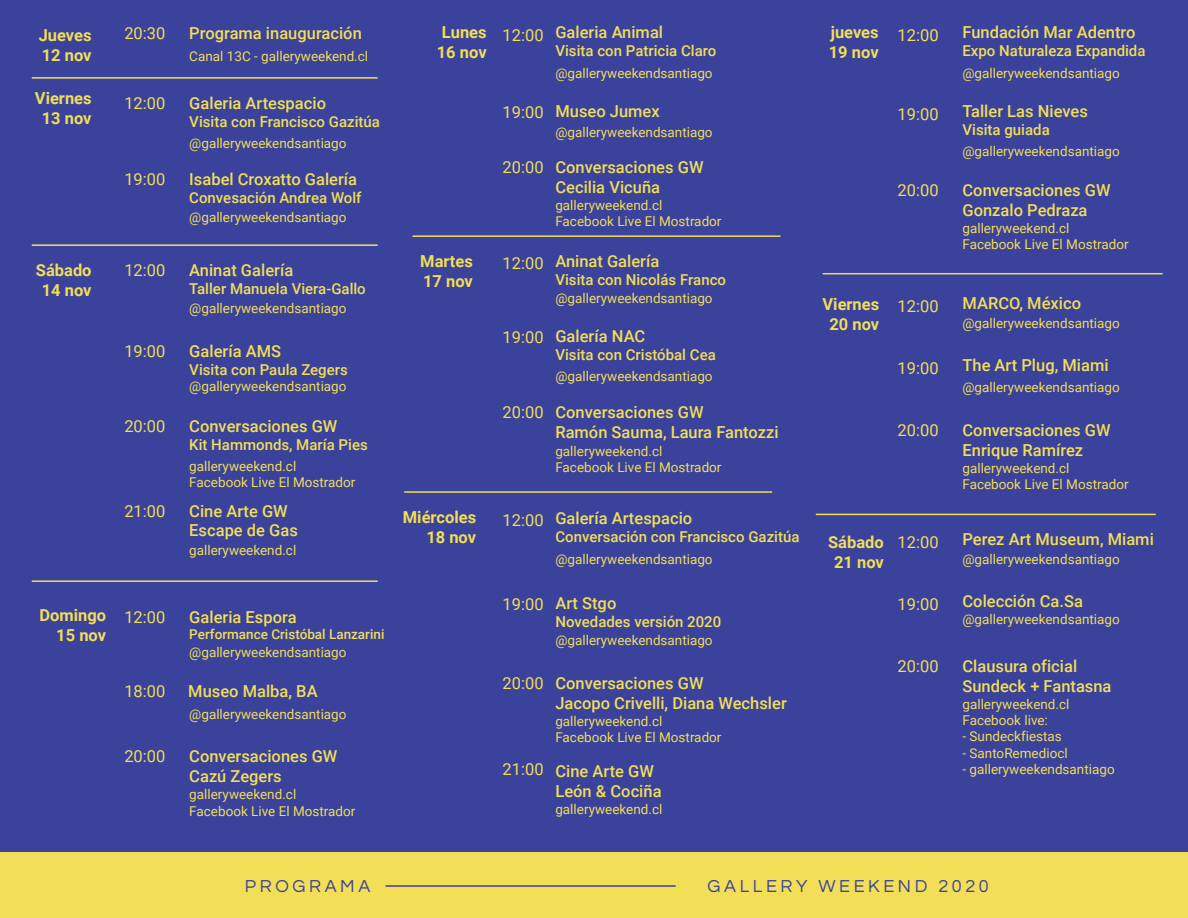
<style>
.page{position:relative;width:1188px;height:918px;background:#3a429b}
.page>*{position:absolute;margin:0;border:0;box-sizing:border-box;transform-origin:0 0}
.t1{font:18px "Questrial";letter-spacing:.2em;color:#3a429b}
.t2{font:500 16.5px/19.8px "Roboto";color:#f2de57}
.t3{font:16.5px "Roboto";color:#f2de57}
.t4{font:700 16.5px/19.8px "Roboto";color:#f2de57;text-align:center}
.t5{font:500 15px "Roboto";color:#f2de57}
.t6{font:13.5px/16.2px "Roboto";color:#f2de57}
.t7{font:500 13.5px "Roboto";color:#f2de57}
.s1{font-weight:400}
</style>
<div class="page">
<hr style="left:32px;top:77px;width:346px;height:2px;background:#f2de57">
<hr style="left:32px;top:244px;width:346px;height:2px;background:#f2de57">
<hr style="left:32px;top:580px;width:346px;height:2px;background:#f2de57">
<hr style="left:413px;top:235px;width:367px;height:2px;background:#f2de57">
<hr style="left:404px;top:491px;width:368px;height:2px;background:#f2de57">
<hr style="left:823px;top:273px;width:340px;height:1px;background:#f2de57">
<hr style="left:816px;top:514px;width:340px;height:1px;background:#f2de57">
<div style="left:0;top:853px;width:1188px;height:65px;background:#f2de57"></div>
<hr style="left:386px;top:885px;width:290px;height:2px;background:#3a429b">
<p class="t4" style="left:39px;top:25px;width:54px;text-align:left">Jueves<br>12 nov</p>
<p class="t3" style="left:124px;top:22px;width:43px">20:30</p>
<p class="t2" style="left:189px;top:23px;width:174px">Programa inauguración</p>
<p class="t6" style="left:189px;top:48px;width:180px">Canal 13C - galleryweekend.cl</p>
<p class="t4" style="left:35px;top:88px;width:58px">Viernes<br>13 nov</p>
<p class="t3" style="left:124px;top:91px;width:43px">12:00</p>
<p class="t2" style="left:189px;top:93px;width:138px">Galeria Artespacio</p>
<p class="t5" style="left:189px;top:111px;width:192px">Visita con Francisco Gazitúa</p>
<p class="t6" style="left:189px;top:135px;width:159px">@galleryweekendsantiago</p>
<p class="t3" style="left:124px;top:168px;width:43px">19:00</p>
<p class="t2" style="left:189px;top:169px;width:169px">Isabel Croxatto Galería</p>
<p class="t5" style="left:189px;top:187px;width:174px">Convesación Andrea Wolf</p>
<p class="t6" style="left:189px;top:209px;width:159px">@galleryweekendsantiago</p>
<p class="t4" style="left:36px;top:260px;width:57px">Sábado<br>14 nov</p>
<p class="t3" style="left:124px;top:259px;width:43px">12:00</p>
<p class="t2" style="left:189px;top:260px;width:105px">Aninat Galería</p>
<p class="t5" style="left:189px;top:278px;width:178px">Taller Manuela Viera-Gallo</p>
<p class="t6" style="left:189px;top:299px;width:159px">@galleryweekendsantiago</p>
<p class="t3" style="left:124px;top:339px;width:43px">19:00</p>
<p class="t2" style="left:189px;top:340px;width:93px">Galería AMS</p>
<p class="t5" style="left:189px;top:359px;width:160px">Visita con Paula Zegers</p>
<p class="t6" style="left:189px;top:378px;width:159px">@galleryweekendsantiago</p>
<p class="t3" style="left:124px;top:414px;width:43px">20:00</p>
<p class="t2" style="left:189px;top:415px;width:150px">Conversaciones GW</p>
<p class="t5" style="left:189px;top:434px;width:180px">Kit Hammonds, María Pies</p>
<p class="t6" style="left:189px;top:457px;width:168px">galleryweekend.cl<br>Facebook Live El Mostrador</p>
<p class="t3" style="left:124px;top:499px;width:43px">21:00</p>
<p class="t2" style="left:189px;top:500px;width:110px">Cine Arte GW<br>Escape de Gas</p>
<p class="t6" style="left:189px;top:542px;width:108px">galleryweekend.cl</p>
<p class="t4" style="left:39px;top:605px;width:68px;text-align:right">Domingo<br>15 nov</p>
<p class="t3" style="left:124px;top:605px;width:43px">12:00</p>
<p class="t2" style="left:189px;top:606px;width:109px">Galeria Espora</p>
<p class="t7" style="left:189px;top:625px;width:197px">Performance Cristóbal Lanzarini</p>
<p class="t6" style="left:189px;top:643px;width:159px">@galleryweekendsantiago</p>
<p class="t3" style="left:124px;top:679px;width:43px">18:00</p>
<p class="t2" style="left:188px;top:680px;width:131px">Museo Malba, BA</p>
<p class="t6" style="left:189px;top:705px;width:159px">@galleryweekendsantiago</p>
<p class="t3" style="left:124px;top:745px;width:43px">20:00</p>
<p class="t2" style="left:189px;top:746px;width:150px">Conversaciones GW<br>Cazú Zegers</p>
<p class="t6" style="left:189px;top:786px;width:168px">galleryweekend.cl<br>Facebook Live El Mostrador</p>
<p class="t4" style="left:437px;top:22px;width:51px">Lunes<br>16 nov</p>
<p class="t3" style="left:503px;top:24px;width:43px">12:00</p>
<p class="t3" style="left:503px;top:101px;width:43px">19:00</p>
<p class="t2" style="left:555px;top:22px;width:109px">Galeria Animal</p>
<p class="t5" style="left:555px;top:41px;width:162px">Visita con Patricia Claro</p>
<p class="t6" style="left:555px;top:64px;width:159px">@galleryweekendsantiago</p>
<p class="t2" style="left:555px;top:101px;width:106px">Museo Jumex</p>
<p class="t6" style="left:555px;top:123px;width:159px">@galleryweekendsantiago</p>
<p class="t2" style="left:503px;top:156px;width:202px;text-align:center"><span class="s1">20:00</span> Conversaciones GW<br>Cecilia Vicuña</p>
<p class="t6" style="left:555px;top:197px;width:168px">galleryweekend.cl<br>Facebook Live El Mostrador</p>
<p class="t4" style="left:420px;top:251px;width:54px;text-align:left">Martes<br>17 nov</p>
<p class="t3" style="left:503px;top:251px;width:43px">12:00</p>
<p class="t3" style="left:503px;top:325px;width:43px">19:00</p>
<p class="t2" style="left:555px;top:251px;width:105px">Aninat Galería</p>
<p class="t5" style="left:555px;top:269px;width:172px">Visita con Nicolás Franco</p>
<p class="t6" style="left:555px;top:290px;width:159px">@galleryweekendsantiago</p>
<p class="t2" style="left:555px;top:325px;width:91px">Galería NAC</p>
<p class="t5" style="left:555px;top:344px;width:162px">Visita con Cristóbal Cea</p>
<p class="t6" style="left:555px;top:368px;width:159px">@galleryweekendsantiago</p>
<p class="t2" style="left:555px;top:402px;width:225px;text-indent:-53px"><span class="s1">20:00</span> Conversaciones GW<br>Ramón Sauma, Laura Fantozzi</p>
<p class="t6" style="left:555px;top:442px;width:168px">galleryweekend.cl<br>Facebook Live El Mostrador</p>
<p class="t4" style="left:403px;top:507px;width:75px;text-align:right">Miércoles<br>18 nov</p>
<p class="t3" style="left:503px;top:508px;width:43px">12:00</p>
<p class="t3" style="left:503px;top:592px;width:43px">19:00</p>
<p class="t2" style="left:555px;top:508px;width:138px">Galería Artespacio</p>
<p class="t5" style="left:555px;top:527px;width:246px">Conversación con Francisco Gazitúa</p>
<p class="t6" style="left:555px;top:550px;width:159px">@galleryweekendsantiago</p>
<p class="t2" style="left:555px;top:592px;width:62px">Art Stgo</p>
<p class="t5" style="left:555px;top:611px;width:167px">Novedades versión 2020</p>
<p class="t6" style="left:555px;top:632px;width:159px">@galleryweekendsantiago</p>
<p class="t2" style="left:555px;top:672px;width:233px;text-indent:-53px"><span class="s1">20:00</span> Conversaciones GW<br>Jacopo Crivelli, Diana Wechsler</p>
<p class="t6" style="left:555px;top:713px;width:168px">galleryweekend.cl<br>Facebook Live El Mostrador</p>
<p class="t2" style="left:555px;top:760px;width:108px;text-indent:-53px"><span class="s1">21:00</span> Cine Arte GW<br>León &amp; Cociña</p>
<p class="t6" style="left:555px;top:801px;width:108px">galleryweekend.cl</p>
<p class="t4" style="left:829px;top:22px;width:51px;text-align:left">jueves<br>19 nov</p>
<p class="t3" style="left:898px;top:24px;width:43px">12:00</p>
<p class="t3" style="left:898px;top:102px;width:43px">19:00</p>
<p class="t2" style="left:963px;top:22px;width:174px">Fundación Mar Adentro</p>
<p class="t5" style="left:963px;top:41px;width:185px">Expo Naturaleza Expandida</p>
<p class="t6" style="left:963px;top:64px;width:159px">@galleryweekendsantiago</p>
<p class="t2" style="left:963px;top:101px;width:127px">Taller Las Nieves</p>
<p class="t5" style="left:963px;top:119px;width:89px">Visita guiada</p>
<p class="t6" style="left:963px;top:143px;width:159px">@galleryweekendsantiago</p>
<p class="t3" style="left:898px;top:179px;width:43px">20:00</p>
<p class="t2" style="left:963px;top:180px;width:150px">Conversaciones GW<br>Gonzalo Pedraza</p>
<p class="t6" style="left:963px;top:220px;width:168px">galleryweekend.cl<br>Facebook Live El Mostrador</p>
<p class="t4" style="left:823px;top:294px;width:58px">Viernes<br>20 nov</p>
<p class="t3" style="left:898px;top:294px;width:43px">12:00</p>
<p class="t3" style="left:898px;top:356px;width:43px">19:00</p>
<p class="t2" style="left:963px;top:293px;width:120px">MARCO, México</p>
<p class="t6" style="left:963px;top:315px;width:159px">@galleryweekendsantiago</p>
<p class="t2" style="left:963px;top:355px;width:148px">The Art Plug, Miami</p>
<p class="t6" style="left:963px;top:379px;width:159px">@galleryweekendsantiago</p>
<p class="t3" style="left:898px;top:418px;width:43px">20:00</p>
<p class="t2" style="left:963px;top:419px;width:150px">Conversaciones GW<br>Enrique Ramírez</p>
<p class="t6" style="left:963px;top:460px;width:168px">galleryweekend.cl<br>Facebook Live El Mostrador</p>
<p class="t4" style="left:828px;top:532px;width:57px">Sábado<br>21 nov</p>
<p class="t3" style="left:898px;top:530px;width:43px">12:00</p>
<p class="t3" style="left:898px;top:592px;width:43px">19:00</p>
<p class="t2" style="left:963px;top:529px;width:193px">Perez Art Museum, Miami</p>
<p class="t6" style="left:963px;top:551px;width:159px">@galleryweekendsantiago</p>
<p class="t2" style="left:963px;top:591px;width:122px">Colección Ca.Sa</p>
<p class="t6" style="left:963px;top:611px;width:159px">@galleryweekendsantiago</p>
<p class="t3" style="left:898px;top:654px;width:43px">20:00</p>
<p class="t2" style="left:963px;top:655px;width:151px">Clausura oficial<br>Sundeck + Fantasna</p>
<p class="t6" style="left:963px;top:696px;width:108px">galleryweekend.cl<br>Facebook live:</p>
<p class="t6" style="left:963px;top:728px;width:101px">- Sundeckfiestas</p>
<p class="t6" style="left:963px;top:744px;width:107px">- SantoRemediocl</p>
<p class="t6" style="left:963px;top:760px;width:154px">- galleryweekendsantiago</p>
<h1 class="t1" style="left:245px;top:877px;width:127px">PROGRAMA</h1>
<h1 class="t1" style="left:708px;top:877px;width:283px">GALLERY WEEKEND 2020</h1>
</div>
